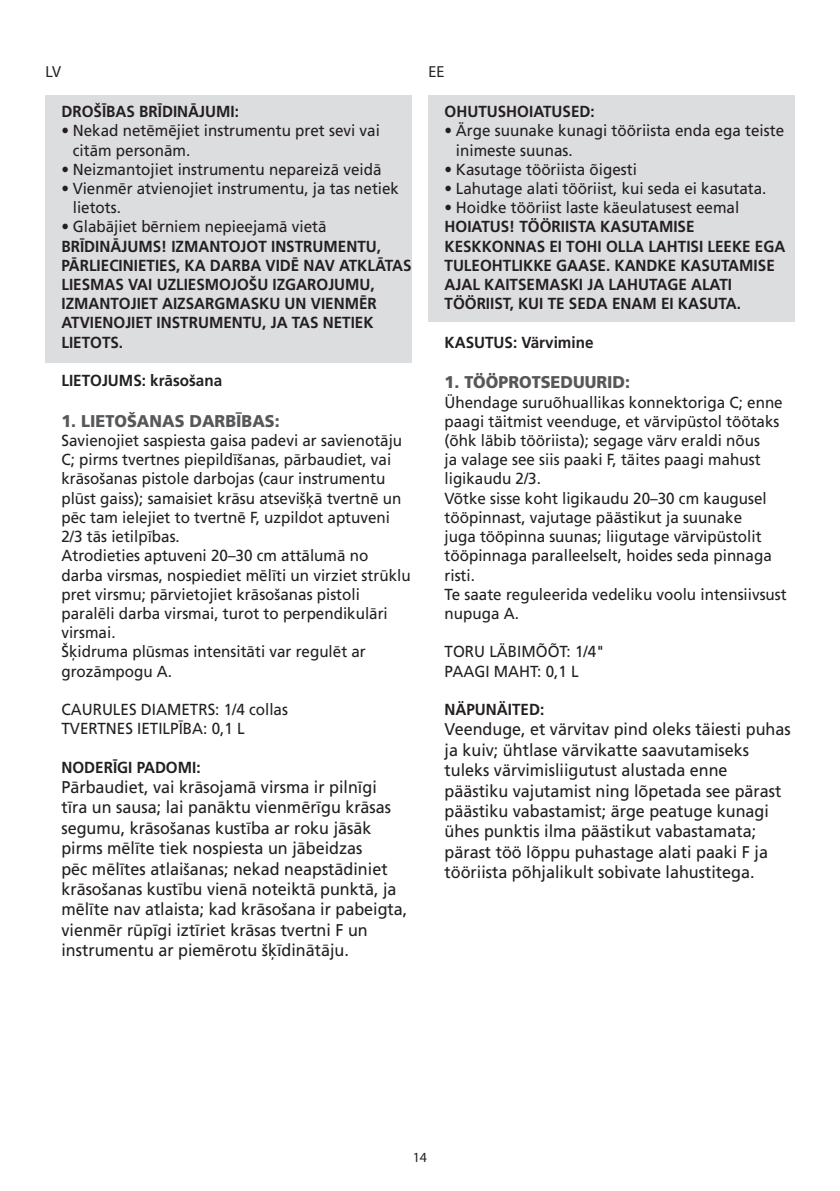
<style>
.page{position:relative;width:840px;height:1191px;background:#fff}
.page>*{position:absolute;margin:0;border:0;box-sizing:border-box;transform-origin:0 0}
.t1{font:17px/20.4px "Frutiger LT Pro";color:#231f20;scale:.95 1}
.t2{font:900 17px "Frutiger LT Pro";color:#57585a;scale:.95 1}
.t3{font:16px/19.2px "Frutiger LT Pro";color:#231f20;scale:.95 1}
.t4{font:700 16px/19.2px "Frutiger LT Pro";color:#231f20;scale:.95 1}
.t5{font:16px "Myriad Pro";color:#231f20}
.t6{font:14px "Myriad Pro";color:#231f20}
</style>
<div class="page">
<div style="left:428px;top:96px;width:366px;height:226px;background:#dcdddf"></div>
<div style="left:45px;top:96px;width:366px;height:267px;background:#dcdddf"></div>
<p class="t5" style="left:45px;top:62px;width:17px">LV</p>
<p class="t5" style="left:428px;top:62px;width:17px">EE</p>
<p class="t4" style="left:61px;top:102px;width:188px">DROŠĪBAS BRĪDINĀJUMI:</p>
<p class="t3" style="left:73px;top:121px;width:324px;text-indent:-11px">• Nekad netēmējiet instrumentu pret sevi vai citām personām.</p>
<p class="t3" style="left:61px;top:160px;width:338px">• Neizmantojiet instrumentu nepareizā veidā</p>
<p class="t3" style="left:73px;top:179px;width:345px;text-indent:-11px">• Vienmēr atvienojiet instrumentu, ja tas netiek lietots.</p>
<p class="t3" style="left:61px;top:217px;width:280px">• Glabājiet bērniem nepieejamā vietā</p>
<p class="t4" style="left:61px;top:236px;width:370px">BRĪDINĀJUMS! IZMANTOJOT INSTRUMENTU, PĀRLIECINIETIES, KA DARBA VIDĒ NAV ATKLĀTAS LIESMAS VAI UZLIESMOJOŠU IZGAROJUMU, IZMANTOJIET AIZSARGMASKU UN VIENMĒR ATVIENOJIET INSTRUMENTU, JA TAS NETIEK LIETOTS.</p>
<p class="t4" style="left:61px;top:371px;width:171px">LIETOJUMS: krāsošana</p>
<p class="t2" style="left:61px;top:410px;width:231px">1. LIETOŠANAS DARBĪBAS:</p>
<p class="t3" style="left:61px;top:431px;width:369px">Savienojiet saspiesta gaisa padevi ar savienotāju C; pirms tvertnes piepildīšanas, pārbaudiet, vai krāsošanas pistole darbojas (caur instrumentu plūst gaiss); samaisiet krāsu atsevišķā tvertnē un pēc tam ielejiet to tvertnē F, uzpildot aptuveni 2/3 tās ietilpības.<br>Atrodieties aptuveni 20–30 cm attālumā no darba virsmas, nospiediet mēlīti un virziet strūklu pret virsmu; pārvietojiet krāsošanas pistoli paralēli darba virsmai, turot to perpendikulāri virsmai.<br>Šķidruma plūsmas intensitāti var regulēt ar grozāmpogu A.</p>
<p class="t3" style="left:61px;top:700px;width:240px">CAURULES DIAMETRS: 1/4 collas<br>TVERTNES IETILPĪBA: 0,1 L</p>
<p class="t4" style="left:61px;top:757px;width:148px">NODERĪGI PADOMI:</p>
<p class="t1" style="left:61px;top:777px;width:365px">Pārbaudiet, vai krāsojamā virsma ir pilnīgi<br>tīra un sausa; lai panāktu vienmērīgu krāsas segumu, krāsošanas kustība ar roku jāsāk pirms mēlīte tiek nospiesta un jābeidzas<br>pēc mēlītes atlaišanas; nekad neapstādiniet krāsošanas kustību vienā noteiktā punktā, ja mēlīte nav atlaista; kad krāsošana ir pabeigta, vienmēr rūpīgi iztīriet krāsas tvertni F un instrumentu ar piemērotu šķīdinātāju.</p>
<p class="t4" style="left:444px;top:102px;width:159px">OHUTUSHOIATUSED:</p>
<p class="t3" style="left:455px;top:121px;width:347px;text-indent:-11px">• Ärge suunake kunagi tööriista enda ega teiste inimeste suunas.</p>
<p class="t3" style="left:444px;top:160px;width:204px">• Kasutage tööriista õigesti</p>
<p class="t3" style="left:444px;top:179px;width:340px">• Lahutage alati tööriist, kui seda ei kasutata.</p>
<p class="t3" style="left:444px;top:198px;width:311px">• Hoidke tööriist laste käeulatusest eemal</p>
<p class="t4" style="left:444px;top:217px;width:360px">HOIATUS! TÖÖRIISTA KASUTAMISE KESKKONNAS EI TOHI OLLA LAHTISI LEEKE EGA TULEOHTLIKKE GAASE. KANDKE KASUTAMISE AJAL KAITSEMASKI JA LAHUTAGE ALATI TÖÖRIIST, KUI TE SEDA ENAM EI KASUTA.</p>
<p class="t4" style="left:444px;top:332px;width:158px">KASUTUS: Värvimine</p>
<p class="t2" style="left:444px;top:372px;width:197px">1. TÖÖPROTSEDUURID:</p>
<p class="t3" style="left:444px;top:392px;width:361px">Ühendage suruõhuallikas konnektoriga C; enne paagi täitmist veenduge, et värvipüstol töötaks (õhk läbib tööriista); segage värv eraldi nõus<br>ja valage see siis paaki F, täites paagi mahust ligikaudu 2/3.<br>Võtke sisse koht ligikaudu 20–30 cm kaugusel tööpinnast, vajutage päästikut ja suunake<br>juga tööpinna suunas; liigutage värvipüstolit tööpinnaga paralleelselt, hoides seda pinnaga risti.<br>Te saate reguleerida vedeliku voolu intensiivsust nupuga A.</p>
<p class="t3" style="left:444px;top:642px;width:170px">TORU LÄBIMÕÕT: 1/4"<br>PAAGI MAHT: 0,1 L</p>
<p class="t4" style="left:444px;top:700px;width:106px">NÄPUNÄITED:</p>
<p class="t1" style="left:444px;top:719px;width:366px">Veenduge, et värvitav pind oleks täiesti puhas ja kuiv; ühtlase värvikatte saavutamiseks tuleks värvimisliigutust alustada enne päästiku vajutamist ning lõpetada see pärast päästiku vabastamist; ärge peatuge kunagi ühes punktis ilma päästikut vabastamata; pärast töö lõppu puhastage alati paaki F ja tööriista põhjalikult sobivate lahustitega.</p>
<p class="t6" style="left:412px;top:1148px;width:16px">14</p>
</div>
